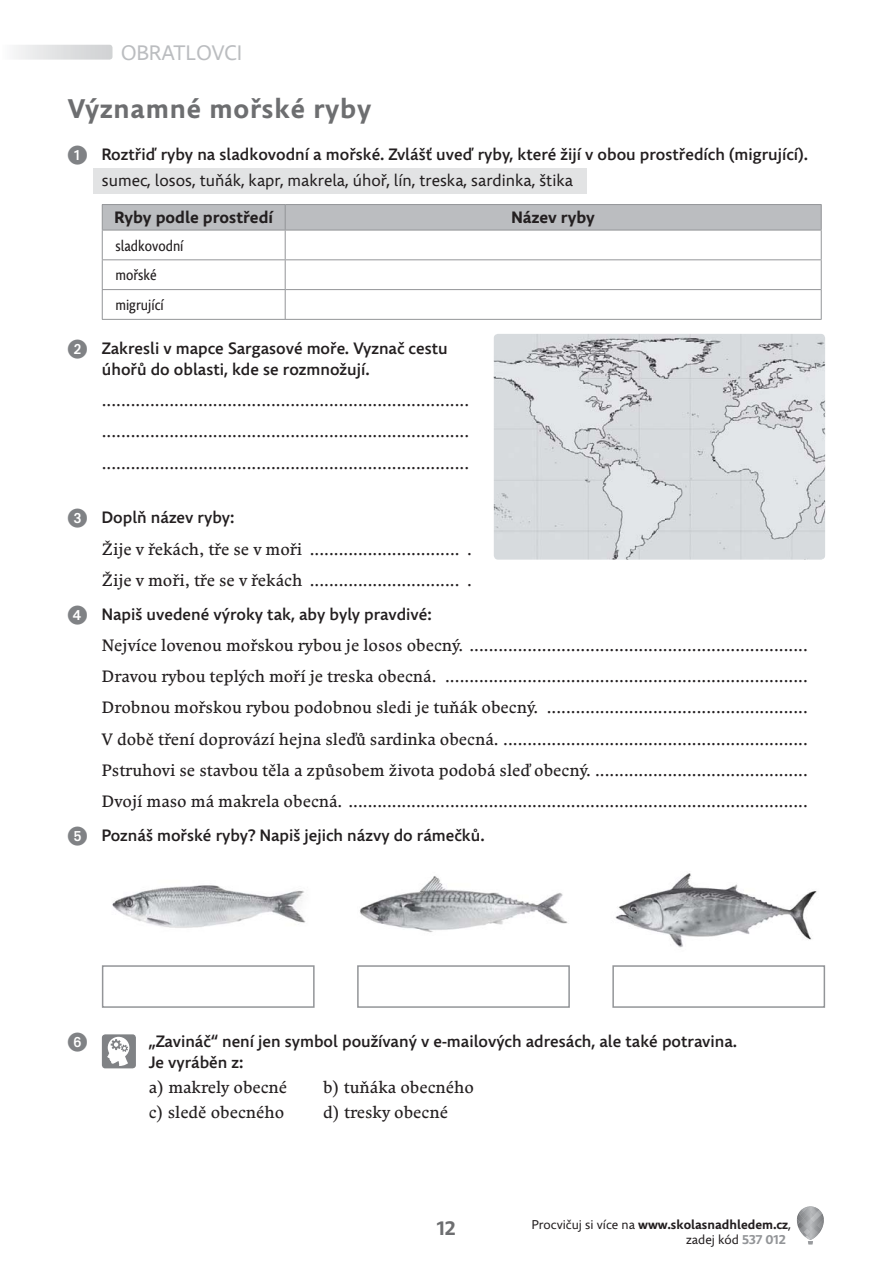
<style>
.page{position:relative;width:893px;height:1263px;background:#fff}
.page>*{position:absolute;margin:0;border:0;box-sizing:border-box;transform-origin:0 0}
.t1{font:700 27px "Comenia Sans";letter-spacing:.03em;color:#6d6e70}
.t2{font:21px "Comenia Sans";letter-spacing:.02em;color:#bbbdc0}
.t3{font:700 19.5px "Comenia Sans";color:#6d6e70}
.t4{font:16.5px/31.2px "Comenia Serif";color:#231f20;text-align:justify}
.t5{font:500 16.5px/21px "Comenia Sans";color:#231f20}
.t6{font:700 16.5px "Comenia Sans";color:#231f20}
.t7{font:15px/29.7px "Comenia Sans Cond";color:#231f20}
.t8{font:12.75px/15.8px "Comenia Sans";color:#231f20}
.s1{color:#808285}
.s2{font-weight:400}
.s3{font-weight:700}
.s4{font-weight:700;color:#939598}
</style>
<div class="page">
<svg style="left:796px;top:1206px;width:27px;height:39px"></svg>
<svg style="left:0;top:45px;width:112px;height:15px"></svg>
<div style="left:93px;top:168px;width:494px;height:26px;background:#e2e3e4"></div>
<svg style="left:101px;top:965px;width:724px;height:43px"></svg>
<img style="left:112px;top:885px;width:194px;height:43px">
<img style="left:357px;top:863px;width:213px;height:93px;border-radius:4px">
<img style="left:615px;top:873px;width:202px;height:75px">
<hr style="left:102px;top:204px;width:183px;height:1px;background:#939598">
<hr style="left:285px;top:204px;width:536px;height:1px;background:#939598">
<svg style="left:102px;top:205px;width:719px;height:114px"></svg>
<hr style="left:102px;top:319px;width:719px;height:1px;background:#939598">
<img style="left:494px;top:334px;width:331px;height:226px;border-radius:4px">
<div style="left:102px;top:1034px;width:34px;height:34px;background:#808285;border-radius:3px"></div>
<svg style="left:107px;top:1037px;width:22px;height:29px"></svg>
<p class="t2" style="left:121px;top:44px;width:122px">OBRATLOVCI</p>
<h1 class="t1" style="left:68px;top:93px;width:305px">Významné mořské ryby</h1>
<p class="t5" style="left:102px;top:143px;width:707px;line-height:25.2px;text-indent:-34px"><span class="s1">➊</span> Roztřiď ryby na sladkovodní a mořské. Zvlášť uveď ryby, které žijí v obou prostředích (migrující). <span class="s2">sumec, losos, tuňák, kapr, makrela, úhoř, lín, treska, sardinka, štika</span></p>
<p class="t6" style="left:114px;top:208px;width:160px">Ryby podle prostředí</p>
<p class="t6" style="left:511px;top:208px;width:85px">Název ryby</p>
<p class="t7" style="left:115px;top:231px;width:70px">sladkovodní mořské migrující</p>
<p class="t5" style="left:102px;top:339px;width:347px;text-indent:-34px"><span class="s1">➋</span> Zakresli v mapce Sargasové moře. Vyznač cestu úhořů do oblasti, kde se rozmnožují.</p>
<p class="t4" style="left:102px;top:386px;width:369px">............................................................................ ............................................................................ ............................................................................</p>
<p class="t5" style="left:68px;top:509px;width:168px"><span class="s1">➌</span> Doplň název ryby:</p>
<p class="t4" style="left:102px;top:534px;width:371px">Žije v řekách, tře se v moři ............................... .<br>Žije v moři, tře se v řekách ............................... .</p>
<p class="t5" style="left:68px;top:605px;width:365px"><span class="s1">➍</span> Napiš uvedené výroky tak, aby byly pravdivé:</p>
<p class="t4" style="left:102px;top:631px;width:707px">Nejvíce lovenou mořskou rybou je losos obecný. ......................................................................<br>Dravou rybou teplých moří je treska obecná. ...........................................................................<br>Drobnou mořskou rybou podobnou sledi je tuňák obecný. ......................................................<br>V době tření doprovází hejna sleďů sardinka obecná. ...............................................................<br>Pstruhovi se stavbou těla a způsobem života podobá sleď obecný. ............................................<br>Dvojí maso má makrela obecná. ...............................................................................................</p>
<p class="t5" style="left:68px;top:826px;width:418px"><span class="s1">➎</span> Poznáš mořské ryby? Napiš jejich názvy do rámečků.</p>
<p class="t5" style="left:149px;top:1032px;width:590px">„Zavináč“ není jen symbol používaný v e-mailových adresách, ale také potravina.<br>Je vyráběn z:</p>
<p class="t4" style="left:149px;top:1073px;width:140px">a) makrely obecné</p>
<p class="t4" style="left:323px;top:1073px;width:152px">b) tuňáka obecného</p>
<p class="t4" style="left:149px;top:1098px;width:137px">c) sledě obecného</p>
<p class="t4" style="left:323px;top:1098px;width:126px">d) tresky obecné</p>
<p class="t3" style="left:437px;top:1217px;width:21px">12</p>
<p class="t8" style="left:686px;top:1217px;width:106px;text-indent:-154px">Procvičuj si více na <span class="s3">www.skolasnadhledem.cz</span>, zadej kód <span class="s4">537 012</span></p>
</div>
